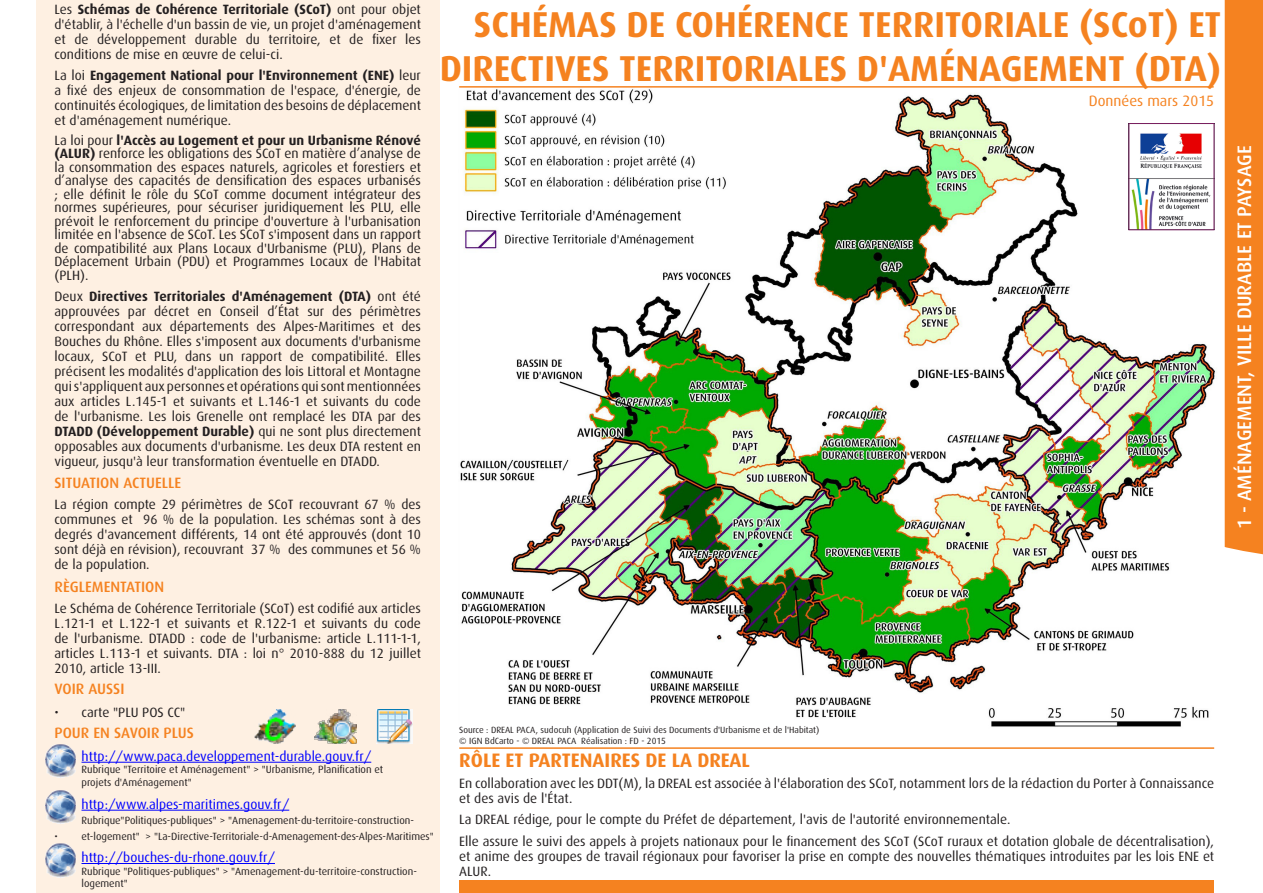
<style>
.page{position:relative;width:1263px;height:893px;background:#fff}
.page>*{position:absolute;margin:0;border:0;box-sizing:border-box;transform-origin:0 0}
.t1{font:700 36px/43.5px "Dax";color:#f58220;text-align:right}
.t2{font:500 19.5px "Dax";color:#fff}
.t3{font:700 19.5px "Dax";color:#f58220}
.t4{font:500 15px "Dax";color:#f58220}
.t5{font:15px "Dax";color:#f58220}
.t6{font:13.5px/15px "Dax";color:#231f20;text-align:justify}
.t7{font:13.5px "Dax";color:#00f}
.t8{font:10.5px/12.6px "Dax";color:#231f20}
.t9{font:9px "Dax";color:#231f20}
.s1{font-weight:700}
</style>
<div class="page">
<div style="left:1225px;top:0;width:38px;height:555px;background:#f58220"></div>
<div style="left:459px;top:880px;width:755px;height:13px;background:#f58220"></div>
<div style="left:36px;top:0;width:404px;height:893px;background:#fef0e2"></div>
<img style="left:460px;top:89px;width:757px;height:638px">
<hr style="left:459px;top:747px;width:755px;height:2px;background:#f58220">
<svg style="left:1043px;top:512px;width:20px;height:14px"></svg>
<img style="left:1131px;top:125px;width:81px;height:103px">
<div style="left:1129px;top:123px;width:85px;height:107px;border:1px solid #792060"></div>
<hr style="left:82px;top:762px;width:289px;height:1px;background:#00f">
<hr style="left:459px;top:86px;width:755px;height:2px;background:#f58220">
<hr style="left:82px;top:810px;width:207px;height:1px;background:#00f">
<hr style="left:82px;top:863px;width:193px;height:1px;background:#00f">
<img style="left:254px;top:709px;width:41px;height:35px">
<img style="left:315px;top:709px;width:42px;height:34px">
<img style="left:376px;top:709px;width:36px;height:34px">
<img style="left:44px;top:744px;width:33px;height:34px">
<img style="left:44px;top:790px;width:33px;height:34px">
<img style="left:45px;top:843px;width:32px;height:34px">
<p class="t6" style="left:55px;top:1px;width:368px">Les <span class="s1">Schémas de Cohérence Territoriale (SCoT)</span> ont pour objet d'établir, à l'échelle d'un bassin de vie, un projet d'aménagement et de développement durable du territoire, et de fixer les conditions de mise en œuvre de celui-ci.</p>
<p class="t6" style="left:55px;top:68px;width:368px">La loi <span class="s1">Engagement National pour l'Environnement (ENE)</span> leur a fixé des enjeux de consommation de l'espace, d'énergie, de continuités écologiques, de limitation des besoins de déplacement et d'aménagement numérique.</p>
<p class="t6" style="left:55px;top:133px;width:368px;line-height:13.5px">La loi pour <span class="s1">l'Accès au Logement et pour un Urbanisme Rénové (ALUR)</span> renforce les obligations des SCoT en matière d’analyse de la consommation des espaces naturels, agricoles et forestiers et d’analyse des capacités de densification des espaces urbanisés ; elle définit le rôle du SCoT comme document intégrateur des normes supérieures, pour sécuriser juridiquement les PLU, elle prévoit le renforcement du principe d'ouverture à l'urbanisation limitée en l'absence de SCoT. Les SCoT s'imposent dans un rapport de compatibilité aux Plans Locaux d'Urbanisme (PLU), Plans de Déplacement Urbain (PDU) et Programmes Locaux de l'Habitat (PLH).</p>
<p class="t6" style="left:55px;top:289px;width:368px">Deux <span class="s1">Directives Territoriales d'Aménagement (DTA)</span> ont été approuvées par décret en Conseil d’État sur des périmètres correspondant aux départements des Alpes-Maritimes et des Bouches du Rhône. Elles s'imposent aux documents d'urbanisme locaux, SCoT et PLU, dans un rapport de compatibilité. Elles précisent les modalités d'application des lois Littoral et Montagne qui s'appliquent aux personnes et opérations qui sont mentionnées aux articles L.145-1 et suivants et L.146-1 et suivants du code de l'urbanisme. Les lois Grenelle ont remplacé les DTA par des <span class="s1">DTADD (Développement Durable)</span> qui ne sont plus directement opposables aux documents d'urbanisme. Les deux DTA restent en vigueur, jusqu'à leur transformation éventuelle en DTADD.</p>
<p class="t4" style="left:55px;top:474px;width:128px">SITUATION ACTUELLE</p>
<p class="t6" style="left:55px;top:497px;width:368px">La région compte 29 périmètres de SCoT recouvrant 67 % des communes et 96 % de la population. Les schémas sont à des degrés d'avancement différents, 14 ont été approuvés (dont 10 sont déjà en révision), recouvrant 37 % des communes et 56 % de la population.</p>
<p class="t4" style="left:55px;top:578px;width:111px">RÈGLEMENTATION</p>
<p class="t6" style="left:55px;top:601px;width:368px">Le Schéma de Cohérence Territoriale (SCoT) est codifié aux articles L.121-1 et L.122-1 et suivants et R.122-1 et suivants du code de l'urbanisme. DTADD : code de l'urbanisme: article L.111-1-1, articles L.113-1 et suivants. DTA : loi n° 2010-888 du 12 juillet 2010, article 13-III.</p>
<p class="t4" style="left:55px;top:681px;width:71px">VOIR AUSSI</p>
<p class="t6" style="left:55px;top:705px;width:132px">• carte "PLU POS CC"</p>
<p class="t4" style="left:55px;top:725px;width:141px">POUR EN SAVOIR PLUS</p>
<p class="t7" style="left:55px;top:749px;width:318px">• http://www.paca.developpement-durable.gouv.fr/</p>
<p class="t8" style="left:82px;top:764px;width:303px">Rubrique "Territoire et Aménagement" &gt; "Urbanisme, Planification et projets d'Aménagement"</p>
<p class="t7" style="left:55px;top:797px;width:236px">• http:/www.alpes-maritimes.gouv.fr/</p>
<p class="t8" style="left:55px;top:814px;width:361px">• Rubrique"Politiques-publiques" &gt; "Amenagement-du-territoire-construction-</p>
<p class="t8" style="left:55px;top:830px;width:381px">• et-logement" &gt; "La-Directive-Territoriale-d-Amenagement-des-Alpes-Maritimes"</p>
<p class="t7" style="left:55px;top:850px;width:222px">• http://bouches-du-rhone.gouv.fr/</p>
<p class="t8" style="left:82px;top:865px;width:337px">Rubrique "Politiques-publiques" &gt; "Amenagement-du-territoire-construction&shy;logement"</p>
<p class="t1" style="left:440px;top:3px;width:783px">SCHÉMAS DE COHÉRENCE TERRITORIALE (SCoT) ET<br>DIRECTIVES TERRITORIALES D'AMÉNAGEMENT (DTA)</p>
<p class="t9" style="left:459px;top:725px;width:362px">Source : DREAL PACA, sudocuh (Application de Suivi des Documents d'Urbanisme et de l'Habitat)</p>
<p class="t9" style="left:459px;top:736px;width:208px">© IGN BdCarto - © DREAL PACA Réalisation : FD - 2015</p>
<p class="t5" style="left:1089px;top:92px;width:127px">Données mars 2015</p>
<p class="t3" style="left:459px;top:749px;width:292px">RÔLE ET PARTENAIRES DE LA DREAL</p>
<p class="t6" style="left:459px;top:776px;width:756px">En collaboration avec les DDT(M), la DREAL est associée à l'élaboration des SCoT, notamment lors de la rédaction du Porter à Connaissance et des avis de l'État.</p>
<p class="t6" style="left:459px;top:812px;width:553px">La DREAL rédige, pour le compte du Préfet de département, l'avis de l'autorité environnementale.</p>
<p class="t6" style="left:459px;top:834px;width:756px">Elle assure le suivi des appels à projets nationaux pour le financement des SCoT (SCoT ruraux et dotation globale de décentralisation), et anime des groupes de travail régionaux pour favoriser la prise en compte des nouvelles thématiques introduites par les lois ENE et ALUR.</p>
<p class="t2" style="left:1233px;top:529px;width:385px;rotate:-90deg">1 - AMÉNAGEMENT, VILLE DURABLE ET PAYSAGE</p>
</div>
